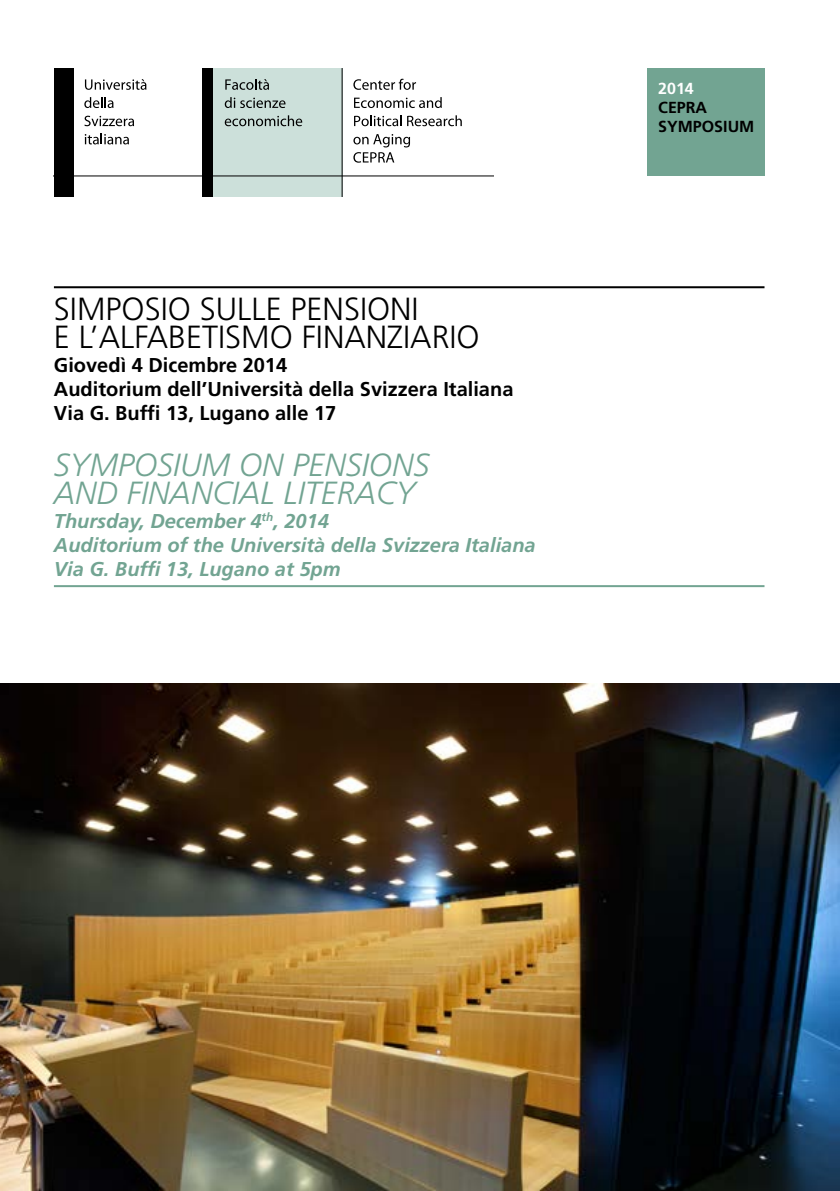
<style>
.page{position:relative;width:840px;height:1191px;background:#fff}
.page>*{position:absolute;margin:0;border:0;box-sizing:border-box;transform-origin:0 0}
.t1{font:300 32px/28px "Frutiger LT Std";color:#000}
.t2{font:italic 300 32px/28px "Frutiger LT Std";color:#72a492}
.t3{font:italic 700 20px/24px "Frutiger LT Std";color:#72a492}
.t4{font:700 20px/24px "Frutiger LT Std";color:#000}
.t5{font:700 16px/19.2px "Frutiger LT Std";color:#000}
.t6{font:700 16px "Frutiger LT Std";color:#fff}
</style>
<div class="page">
<div style="left:213px;top:68px;width:129px;height:129px;background:#cce0da"></div>
<div style="left:54px;top:68px;width:19px;height:129px;background:#000"></div>
<div style="left:202px;top:68px;width:11px;height:129px;background:#000"></div>
<hr style="left:54px;top:176px;width:439px;height:1px;background:#000">
<svg style="left:85px;top:79px;width:61px;height:11px"></svg>
<svg style="left:84px;top:97px;width:29px;height:11px"></svg>
<svg style="left:84px;top:116px;width:50px;height:10px"></svg>
<svg style="left:85px;top:133px;width:44px;height:11px"></svg>
<svg style="left:225px;top:79px;width:44px;height:11px"></svg>
<svg style="left:225px;top:97px;width:60px;height:11px"></svg>
<svg style="left:225px;top:115px;width:77px;height:11px"></svg>
<svg style="left:353px;top:79px;width:63px;height:11px"></svg>
<svg style="left:354px;top:97px;width:87px;height:11px"></svg>
<svg style="left:354px;top:115px;width:47px;height:11px"></svg>
<svg style="left:407px;top:115px;width:54px;height:11px"></svg>
<svg style="left:353px;top:134px;width:57px;height:29px"></svg>
<hr style="left:341px;top:68px;width:1px;height:129px;background:#000">
<img style="left:0;top:683px;width:839px;height:508px">
<hr style="left:54px;top:286px;width:710px;height:2px;background:#000">
<hr style="left:54px;top:585px;width:710px;height:2px;background:#72a492">
<div style="left:646px;top:68px;width:118px;height:108px;background:#72a492"></div>
<h1 class="t1" style="left:54px;top:295px;width:427px">SIMPOSIO SULLE PENSIONI<br>E L’ALFABETISMO FINANZIARIO</h1>
<p class="t4" style="left:54px;top:353px;width:461px">Giovedì 4 Dicembre 2014<br>Auditorium dell’Università della Svizzera Italiana<br>Via G. Buffi 13, Lugano alle 17</p>
<h1 class="t2" style="left:54px;top:451px;width:377px">SYMPOSIUM ON PENSIONS<br>AND FINANCIAL LITERACY</h1>
<p class="t3" style="left:54px;top:509px;width:483px">Thursday, December 4<sup>th</sup>, 2014<br>Auditorium of the Università della Svizzera Italiana<br>Via G. Buffi 13, Lugano at 5pm</p>
<p class="t6" style="left:658px;top:79px;width:37px">2014</p>
<p class="t5" style="left:658px;top:98px;width:98px">CEPRA<br>SYMPOSIUM</p>
</div>
